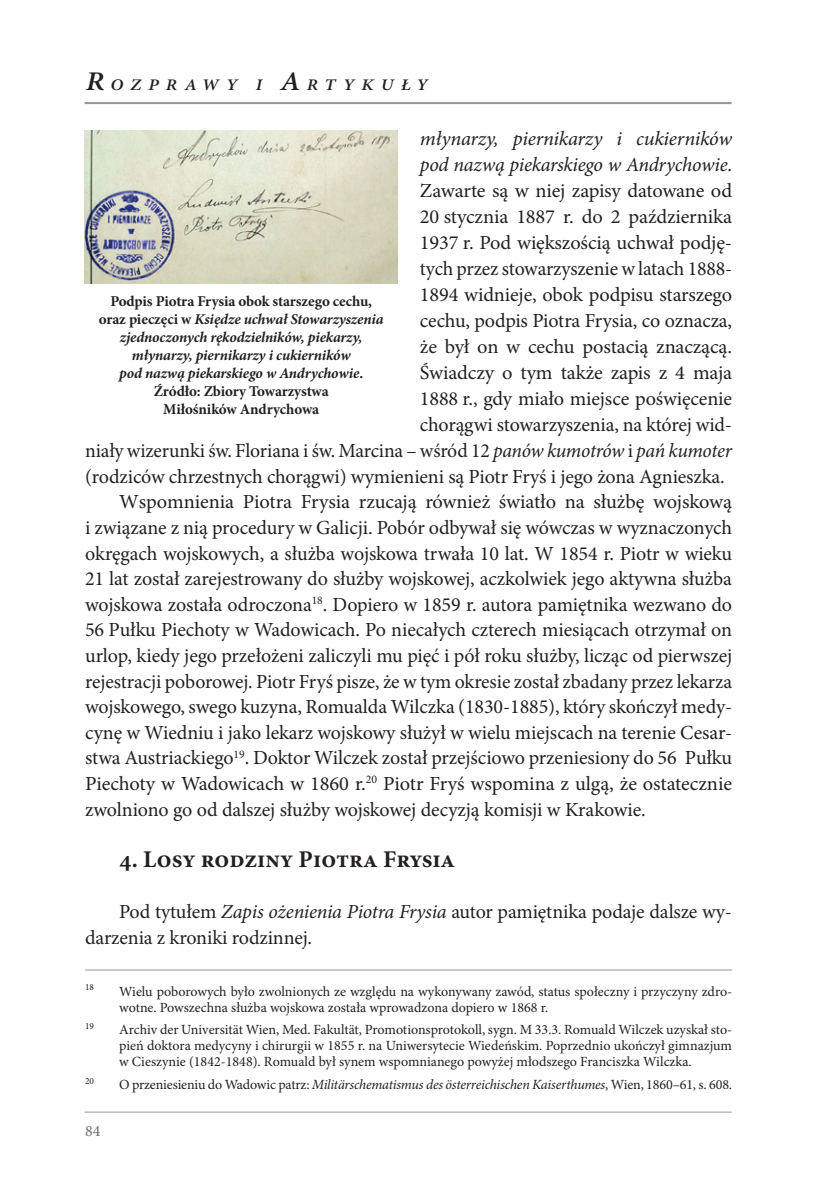
<style>
.page{position:relative;width:840px;height:1191px;background:#fff}
.page>*{position:absolute;margin:0;border:0;box-sizing:border-box;transform-origin:0 0}
.t1{font:700 24px "Minion Pro";color:#231f20}
.t2{font:20px/25.6px "Minion Pro";letter-spacing:-.005em;color:#231f20}
.t3{font:italic 20px "Minion Pro";letter-spacing:-.015em;color:#231f20}
.t4{font:italic 600 16.2px "Minion Pro";letter-spacing:.4em;color:#231f20;scale:1.11 1}
.t5{font:16px "Minion Pro";color:#6c6d70}
.t6{font:italic 700 15px/18px "Minion Pro";letter-spacing:-.01em;color:#231f20;text-align:center}
.t7{font:14px/16px "Minion Pro";color:#231f20}
.t8{font:italic 14px "Minion Pro";letter-spacing:-.02em;color:#231f20}
.t9{font:9.4px "Minion Pro";color:#231f20}
.s1{font-size:27px}
.s2{font-style:normal}
.s3{font-style:italic}
</style>
<div class="page">
<hr style="left:85px;top:1111px;width:646px;height:1px;background:#939598">
<hr style="left:85px;top:102px;width:646px;height:2px;background:#939598">
<hr style="left:85px;top:969px;width:646px;height:1px;background:#939598">
<img style="left:84px;top:130px;width:313px;height:154px">
<p class="t4" style="left:86px;top:73px;width:309px"><span class="s1">R</span>OZPRAWY I <span class="s1">A</span>RTYKUŁY</p>
<p class="t3" style="left:420px;top:125px;width:313px">młynarzy, piernikarzy i cukierników</p>
<p class="t3" style="left:420px;top:151px;width:313px">pod nazwą piekarskiego w Andrychowie<span class="s2">.</span></p>
<p class="t2" style="left:420px;top:178px;width:313px">Zawarte są w niej zapisy datowane od</p>
<p class="t2" style="left:420px;top:204px;width:313px">20 stycznia 1887 r. do 2 października</p>
<p class="t2" style="left:420px;top:230px;width:313px">1937 r. Pod większością uchwał podję-</p>
<p class="t2" style="left:420px;top:256px;width:313px">tych przez stowarzyszenie w latach 1888-</p>
<p class="t2" style="left:420px;top:282px;width:313px">1894 widnieje, obok podpisu starszego</p>
<p class="t2" style="left:420px;top:308px;width:313px">cechu, podpis Piotra Frysia, co oznacza,</p>
<p class="t2" style="left:420px;top:334px;width:313px">że był on w cechu postacią znaczącą.</p>
<p class="t2" style="left:420px;top:360px;width:313px">Świadczy o tym także zapis z 4 maja</p>
<p class="t2" style="left:420px;top:386px;width:313px">1888 r., gdy miało miejsce poświęcenie</p>
<p class="t2" style="left:420px;top:412px;width:313px">chorągwi stowarzyszenia, na której wid-</p>
<p class="t2" style="left:85px;top:438px;width:648px">niały wizerunki św. Floriana i św. Marcina – wśród 12 <span class="s3">panów kumotrów</span> i <span class="s3">pań kumoter</span></p>
<p class="t2" style="left:85px;top:463px;width:640px">(rodziców chrzestnych chorągwi) wymienieni są Piotr Fryś i jego żona Agnieszka.</p>
<p class="t2" style="left:119px;top:489px;width:614px">Wspomnienia Piotra Frysia rzucają również światło na służbę wojskową</p>
<p class="t2" style="left:85px;top:515px;width:648px">i związane z nią procedury w Galicji. Pobór odbywał się wówczas w wyznaczonych</p>
<p class="t2" style="left:85px;top:540px;width:648px">okręgach wojskowych, a służba wojskowa trwała 10 lat. W 1854 r. Piotr w wieku</p>
<p class="t2" style="left:85px;top:566px;width:648px">21 lat został zarejestrowany do służby wojskowej, aczkolwiek jego aktywna służba</p>
<p class="t2" style="left:85px;top:591px;width:648px">wojskowa została odroczona<sup>18</sup>. Dopiero w 1859 r. autora pamiętnika wezwano do</p>
<p class="t2" style="left:85px;top:617px;width:648px">56 Pułku Piechoty w Wadowicach. Po niecałych czterech miesiącach otrzymał on</p>
<p class="t2" style="left:85px;top:643px;width:648px">urlop, kiedy jego przełożeni zaliczyli mu pięć i pół roku służby, licząc od pierwszej</p>
<p class="t2" style="left:85px;top:668px;width:648px">rejestracji poborowej. Piotr Fryś pisze, że w tym okresie został zbadany przez lekarza</p>
<p class="t2" style="left:85px;top:694px;width:648px">wojskowego, swego kuzyna, Romualda Wilczka (1830-1885), który skończył medy-</p>
<p class="t2" style="left:85px;top:719px;width:648px">cynę w Wiedniu i jako lekarz wojskowy służył w wielu miejscach na terenie Cesar-</p>
<p class="t2" style="left:85px;top:745px;width:648px">stwa Austriackiego<sup>19</sup>. Doktor Wilczek został przejściowo przeniesiony do 56 Pułku</p>
<p class="t2" style="left:85px;top:771px;width:648px">Piechoty w Wadowicach w 1860 r.<sup>20</sup> Piotr Fryś wspomina z ulgą, że ostatecznie</p>
<p class="t2" style="left:85px;top:796px;width:561px">zwolniono go od dalszej służby wojskowej decyzją komisji w Krakowie.</p>
<p class="t1" style="left:119px;top:842px;width:337px">4. Losy rodziny Piotra Frysia</p>
<p class="t2" style="left:85px;top:899px;width:648px;text-indent:34px">Pod tytułem <span class="s3">Zapis ożenienia Piotra Frysia</span> autor pamiętnika podaje dalsze wy&shy;darzenia z kroniki rodzinnej.</p>
<p class="t9" style="left:85px;top:981px;width:10px">18</p>
<p class="t7" style="left:119px;top:983px;width:614px">Wielu poborowych było zwolnionych ze względu na wykonywany zawód, status społeczny i przyczyny zdro&shy;wotne. Powszechna służba wojskowa została wprowadzona dopiero w 1868 r.</p>
<p class="t9" style="left:85px;top:1019px;width:10px">19</p>
<p class="t7" style="left:119px;top:1021px;width:614px;text-align:justify">Archiv der Universität Wien, Med. Fakultät, Promotionsprotokoll, sygn. M 33.3. Romuald Wilczek uzyskał sto&shy;pień doktora medycyny i chirurgii w 1855 r. na Uniwersytecie Wiedeńskim. Poprzednio ukończył gimnazjum w Cieszynie (1842-1848). Romuald był synem wspomnianego powyżej młodszego Franciszka Wilczka.</p>
<p class="t9" style="left:85px;top:1074px;width:10px">20</p>
<p class="t8" style="left:119px;top:1074px;width:614px"><span class="s2">O przeniesieniu do Wadowic patrz:</span> Militärschematismus des österreichischen Kaiserthumes<span class="s2">, Wien, 1860–61, s. 608.</span></p>
<p class="t6" style="left:99px;top:292px;width:286px"><span class="s2">Podpis Piotra Frysia obok starszego cechu, oraz pieczęci w</span> Księdze uchwał Stowarzyszenia zjednoczonych rękodzielników, piekarzy, młynarzy, piernikarzy i cukierników<br>pod nazwą piekarskiego w Andrychowie<span class="s2">.<br>Źródło: Zbiory Towarzystwa<br>Miłośników Andrychowa</span></p>
<p class="t5" style="left:85px;top:1120px;width:17px">84</p>
</div>
